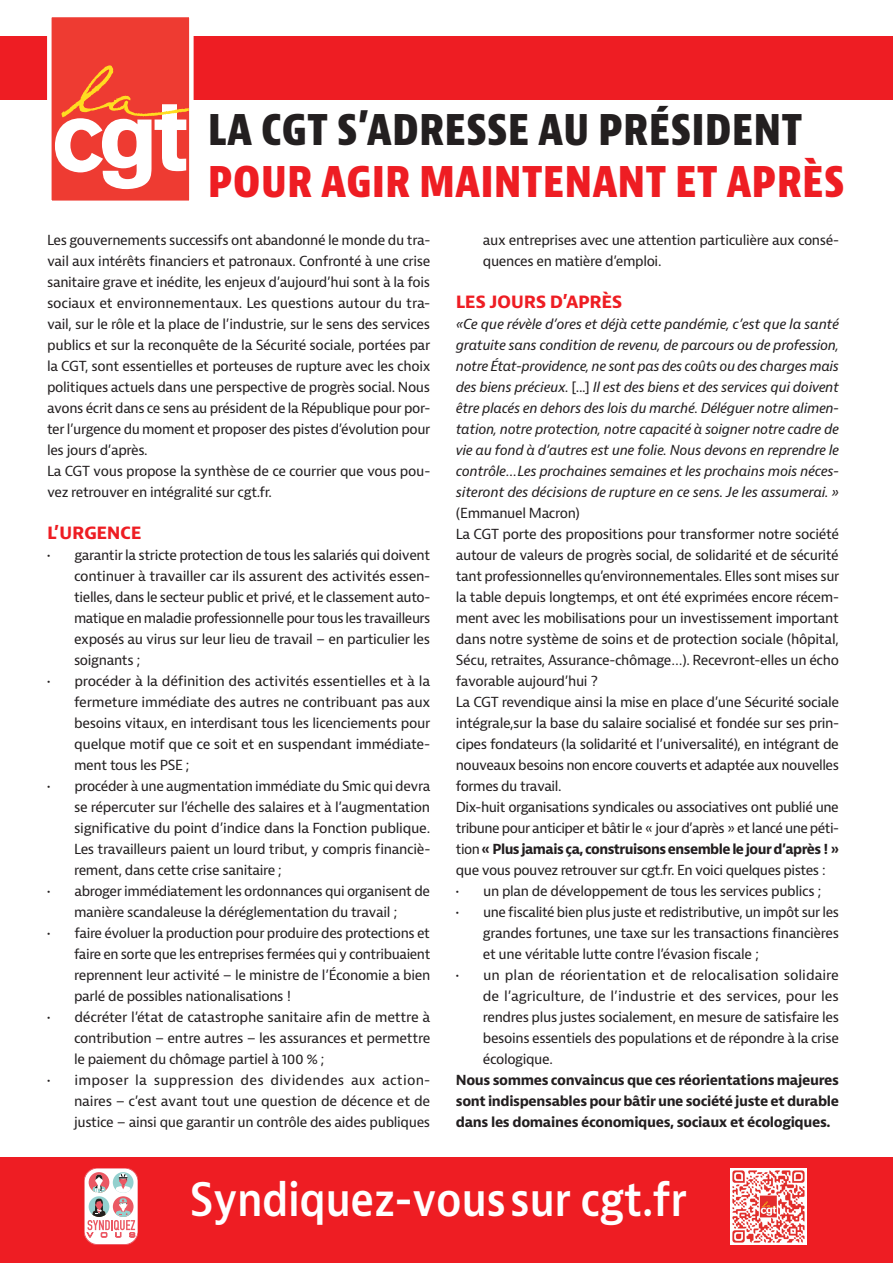
<style>
.page{position:relative;width:893px;height:1263px;background:#fff}
.page>*{position:absolute;margin:0;border:0;box-sizing:border-box;transform-origin:0 0}
.Titre_gris{font:700 condensed 45px "Bernina Sans";color:#231f20}
.Titre{font:700 condensed 45px "Bernina Sans";color:#ee1d23}
.sous_titre{font:600 45px "Bernina Sans";letter-spacing:-.01em;color:#fff;scale:.89 1}
.Inter{font:700 18px "Bernina Sans";letter-spacing:-.025em;color:#ee1d23}
.Texte{font:13.5px/21px "Bernina Sans";letter-spacing:-.025em;color:#231f20;text-align:justify}
.Texte-2{font:italic 13.5px/21px "Bernina Sans";letter-spacing:-.02em;color:#231f20;text-align:justify}
.Texte-3{font:700 13.5px/21px "Bernina Sans";letter-spacing:-.025em;color:#231f20;text-align:justify}
.s1{font-style:normal}
.s2{font-weight:700}
</style>
<div class="page">
<div style="left:0;top:36px;width:893px;height:64px;background:#ee1d23"></div>
<div style="left:49px;top:15px;width:142px;height:188px;background:#ee3b32"></div>
<svg style="left:55px;top:65px;width:134px;height:124px"></svg>
<div style="left:47px;top:13px;width:147px;height:192px;border:4px solid #fff"></div>
<div style="left:0;top:1157px;width:893px;height:106px;background:#ee1d23"></div>
<img style="left:730px;top:1168px;width:77px;height:76px">
<svg style="left:85px;top:1168px;width:52px;height:76px;background:#e3c4c6"></svg>
<p class="Titre_gris" style="left:208px;top:101px;width:596px">LA CGT S’ADRESSE AU PRÉSIDENT</p>
<p class="Titre" style="left:208px;top:153px;width:639px">POUR AGIR MAINTENANT ET APRÈS</p>
<p class="Texte" style="left:47px;top:230px;width:385px">Les gouvernements successifs ont abandonné le monde du tra&shy;vail aux intérêts financiers et patronaux. Confronté à une crise sanitaire grave et inédite, les enjeux d’aujourd’hui sont à la fois sociaux et environnementaux. Les questions autour du tra&shy;vail, sur le rôle et la place de l’industrie, sur le sens des services publics et sur la reconquête de la Sécurité sociale, portées par la CGT, sont essentielles et porteuses de rupture avec les choix politiques actuels dans une perspective de progrès social. Nous avons écrit dans ce sens au président de la République pour por&shy;ter l’urgence du moment et proposer des pistes d’évolution pour les jours d’après.</p>
<p class="Texte" style="left:47px;top:461px;width:385px">La CGT vous propose la synthèse de ce courrier que vous pou&shy;vez retrouver en intégralité sur cgt.fr.</p>
<p class="Inter" style="left:47px;top:521px;width:96px">L’URGENCE</p>
<p class="Texte" style="left:74px;top:545px;width:358px;text-indent:-27px">• garantir la stricte protection de tous les salariés qui doivent continuer à travailler car ils assurent des activités essen&shy;tielles, dans le secteur public et privé, et le classement auto&shy;matique en maladie professionnelle pour tous les travailleurs exposés au virus sur leur lieu de travail – en particulier les soignants ;</p>
<p class="Texte" style="left:74px;top:671px;width:358px;text-indent:-27px">• procéder à la définition des activités essentielles et à la fermeture immédiate des autres ne contribuant pas aux besoins vitaux, en interdisant tous les licenciements pour quelque motif que ce soit et en suspendant immédiate&shy;ment tous les PSE ;</p>
<p class="Texte" style="left:74px;top:776px;width:358px;text-indent:-27px">• procéder à une augmentation immédiate du Smic qui devra se répercuter sur l’échelle des salaires et à l’augmentation significative du point d’indice dans la Fonction publique.<br>Les travailleurs paient un lourd tribut, y compris financiè&shy;rement, dans cette crise sanitaire ;</p>
<p class="Texte" style="left:47px;top:881px;width:385px;text-align:center">• abroger immédiatement les ordonnances qui organisent de manière scandaleuse la déréglementation du travail ;</p>
<p class="Texte" style="left:74px;top:923px;width:358px;text-indent:-27px">• faire évoluer la production pour produire des protections et faire en sorte que les entreprises fermées qui y contribuaient reprennent leur activité – le ministre de l’Économie a bien parlé de possibles nationalisations !</p>
<p class="Texte" style="left:74px;top:1007px;width:358px;text-indent:-27px">• décréter l’état de catastrophe sanitaire afin de mettre à contribution – entre autres – les assurances et permettre le paiement du chômage partiel à 100 % ;</p>
<p class="Texte" style="left:74px;top:1070px;width:358px;text-indent:-27px">• imposer la suppression des dividendes aux action&shy;naires – c’est avant tout une question de décence et de justice – ainsi que garantir un contrôle des aides publiques</p>
<p class="Texte" style="left:483px;top:230px;width:358px">aux entreprises avec une attention particulière aux consé&shy;quences en matière d’emploi.</p>
<p class="Inter" style="left:456px;top:290px;width:168px">LES JOURS D’APRÈS</p>
<p class="Texte-2" style="left:456px;top:314px;width:385px">«Ce que révèle d’ores et déjà cette pandémie, c’est que la santé gratuite sans condition de revenu, de parcours ou de profession, notre État-providence, ne sont pas des coûts ou des charges mais des biens précieux. <span class="s1">[...]</span> Il est des biens et des services qui doivent être placés en dehors des lois du marché. Déléguer notre alimen&shy;tation, notre protection, notre capacité à soigner notre cadre de vie au fond à d’autres est une folie. Nous devons en reprendre le contrôle…Les prochaines semaines et les prochains mois néces&shy;siteront des décisions de rupture en ce sens. Je les assumerai. » <span class="s1">(Emmanuel Macron)</span></p>
<p class="Texte" style="left:456px;top:524px;width:385px">La CGT porte des propositions pour transformer notre société autour de valeurs de progrès social, de solidarité et de sécurité tant professionnelles qu’environnementales. Elles sont mises sur la table depuis longtemps, et ont été exprimées encore récem&shy;ment avec les mobilisations pour un investissement important dans notre système de soins et de protection sociale (hôpital, Sécu, retraites, Assurance-chômage…). Recevront-elles un écho favorable aujourd’hui ?</p>
<p class="Texte" style="left:456px;top:692px;width:385px">La CGT revendique ainsi la mise en place d’une Sécurité sociale intégrale,sur la base du salaire socialisé et fondée sur ses prin&shy;cipes fondateurs (la solidarité et l’universalité), en intégrant de nouveaux besoins non encore couverts et adaptée aux nouvelles formes du travail.</p>
<p class="Texte" style="left:456px;top:797px;width:385px">Dix-huit organisations syndicales ou associatives ont publié une tribune pour anticiper et bâtir le « jour d’après » et lancé une péti&shy;tion <span class="s2">« Plus jamais ça, construisons ensemble le jour d’après ! » </span>que vous pouvez retrouver sur cgt.fr. En voici quelques pistes :</p>
<p class="Texte" style="left:456px;top:881px;width:367px">• un plan de développement de tous les services publics ;</p>
<p class="Texte" style="left:483px;top:902px;width:358px;text-indent:-27px">• une fiscalité bien plus juste et redistributive, un impôt sur les grandes fortunes, une taxe sur les transactions financières et une véritable lutte contre l’évasion fiscale ;</p>
<p class="Texte" style="left:483px;top:965px;width:358px;text-indent:-27px">• un plan de réorientation et de relocalisation solidaire de l’agriculture, de l’industrie et des services, pour les rendres plus justes socialement, en mesure de satisfaire les besoins essentiels des populations et de répondre à la crise écologique.</p>
<p class="Texte-3" style="left:456px;top:1070px;width:385px">Nous sommes convaincus que ces réorientations majeures sont indispensables pour bâtir une société juste et durable dans les domaines économiques, sociaux et écologiques.</p>
<p class="sous_titre" style="left:190px;top:1170px;width:560px">Syndiquez-voussur cgt.fr</p>
</div>
